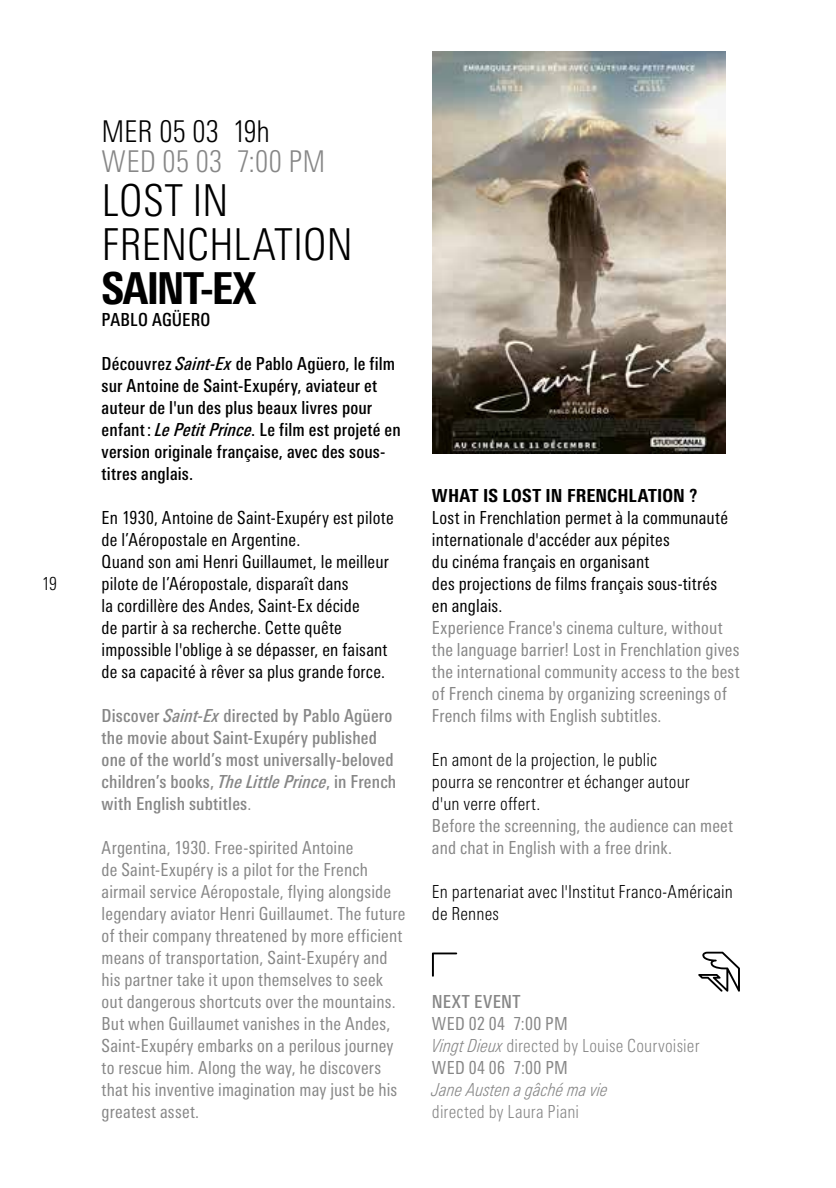
<style>
.page{position:relative;width:836px;height:1188px;background:#fff}
.page>*{position:absolute;margin:0;border:0;box-sizing:border-box;transform-origin:0 0}
.t1{font:300 condensed 44px/44px "Univers Next Pro";letter-spacing:-.005em;color:#000}
.t2{font:800 condensed 44px "Univers Next Pro";letter-spacing:-.035em;color:#000}
.t3{font:300 condensed 30px "Univers Next Pro";letter-spacing:.01em;color:#878787}
.t4{font:300 condensed 30px "Univers Next Pro";color:#000}
.t5{font:condensed 18px/22px "Univers Next Pro";letter-spacing:.01em;color:#878787}
.t6{font:condensed 18px/22px "Univers Next Pro";letter-spacing:.01em;color:#000}
.t7{font:500 condensed 18px/22px "Univers Next Pro";letter-spacing:.01em;color:#000}
.t8{font:500 condensed 18px/22px "Univers Next Pro";letter-spacing:.01em;color:#878787}
.t9{font:300 condensed 18px/22px "Univers Next Pro";letter-spacing:.01em;color:#000}
.t10{font:300 condensed 18px/22px "Univers Next Pro";letter-spacing:.01em;color:#878787}
.t11{font:800 condensed 18px "Univers Next Pro";letter-spacing:.005em;color:#000}
.t12{font:italic 300 condensed 18px "Univers Next Pro";letter-spacing:.005em;color:#878787}
.s1{font-style:italic}
.s2{font-weight:400}
</style>
<div class="page">
<svg style="left:432px;top:953px;width:25px;height:24px"></svg>
<svg style="left:698px;top:952px;width:42px;height:40px"></svg>
<img style="left:432px;top:51px;width:294px;height:403px">
<p class="t9" style="left:42px;top:573px;width:17px">19</p>
<h2 class="t4" style="left:102px;top:114px;width:170px">MER 05 03 19h</h2>
<h2 class="t3" style="left:102px;top:144px;width:225px">WED 05 03 7:00 PM</h2>
<h1 class="t1" style="left:102px;top:178px;width:253px">LOST IN<br>FRENCHLATION</h1>
<h1 class="t2" style="left:102px;top:262px;width:156px">SAINT-EX</h1>
<p class="t7" style="left:102px;top:308px;width:110px">PABLO AGÜERO</p>
<p class="t7" style="left:102px;top:352px;width:301px">Découvrez <span class="s1">Saint-Ex</span> de Pablo Agüero, le film sur Antoine de Saint-Exupéry, aviateur et auteur de l'un des plus beaux livres pour enfant: <span class="s1">Le Petit Prince</span>. Le film est projeté en version originale française, avec des sous&shy;titres anglais.</p>
<p class="t6" style="left:102px;top:506px;width:294px">En 1930, Antoine de Saint-Exupéry est pilote de l’Aéropostale en Argentine.<br>Quand son ami Henri Guillaumet, le meilleur pilote de l’Aéropostale, disparaît dans<br>la cordillère des Andes, Saint-Ex décide<br>de partir à sa recherche. Cette quête impossible l'oblige à se dépasser, en faisant de sa capacité à rêver sa plus grande force.</p>
<p class="t8" style="left:102px;top:704px;width:296px">Discover <span class="s1">Saint-Ex</span> directed by Pablo Agüero the movie about Saint-Exupéry published one of the world’s most universally-beloved children’s books, <span class="s1">The Little Prince</span>, in French with English subtitles<span class="s2">.</span></p>
<p class="t5" style="left:102px;top:836px;width:305px">Argentina, 1930. Free-spirited Antoine<br>de Saint-Exupéry is a pilot for the French airmail service Aéropostale, flying alongside legendary aviator Henri Guillaumet. The future of their company threatened by more efficient means of transportation, Saint-Exupéry and his partner take it upon themselves to seek out dangerous shortcuts over the mountains.<br>But when Guillaumet vanishes in the Andes, Saint-Exupéry embarks on a perilous journey to rescue him. Along the way, he discovers that his inventive imagination may just be his greatest asset.</p>
<p class="t11" style="left:432px;top:485px;width:267px">WHAT IS LOST IN FRENCHLATION ?</p>
<p class="t6" style="left:432px;top:507px;width:298px">Lost in Frenchlation permet à la communauté internationale d'accéder aux pépites<br>du cinéma français en organisant<br>des projections de films français sous-titrés en anglais.</p>
<p class="t5" style="left:432px;top:616px;width:309px">Experience France's cinema culture, without the language barrier! Lost in Frenchlation gives the international community access to the best of French cinema by organizing screenings of French films with English subtitles.</p>
<p class="t9" style="left:432px;top:749px;width:259px">En amont de la projection, le public pourra se rencontrer et échanger autour d'un verre offert.</p>
<p class="t5" style="left:432px;top:814px;width:303px">Before the screenning, the audience can meet and chat in English with a free drink.</p>
<p class="t9" style="left:432px;top:881px;width:302px">En partenariat avec l'Institut Franco-Américain de Rennes</p>
<p class="t8" style="left:432px;top:990px;width:90px">NEXT EVENT</p>
<p class="t10" style="left:432px;top:1013px;width:269px"><span class="s2">WED 02 04 7:00 PM<br></span><span class="s1">Vingt Dieux</span> directed by Louise Courvoisier<br><span class="s2">WED 04 06 7:00 PM</span></p>
<p class="t12" style="left:432px;top:1079px;width:178px">Jane Austen a gâché ma vie</p>
<p class="t10" style="left:432px;top:1101px;width:149px">directed by Laura Piani</p>
</div>
